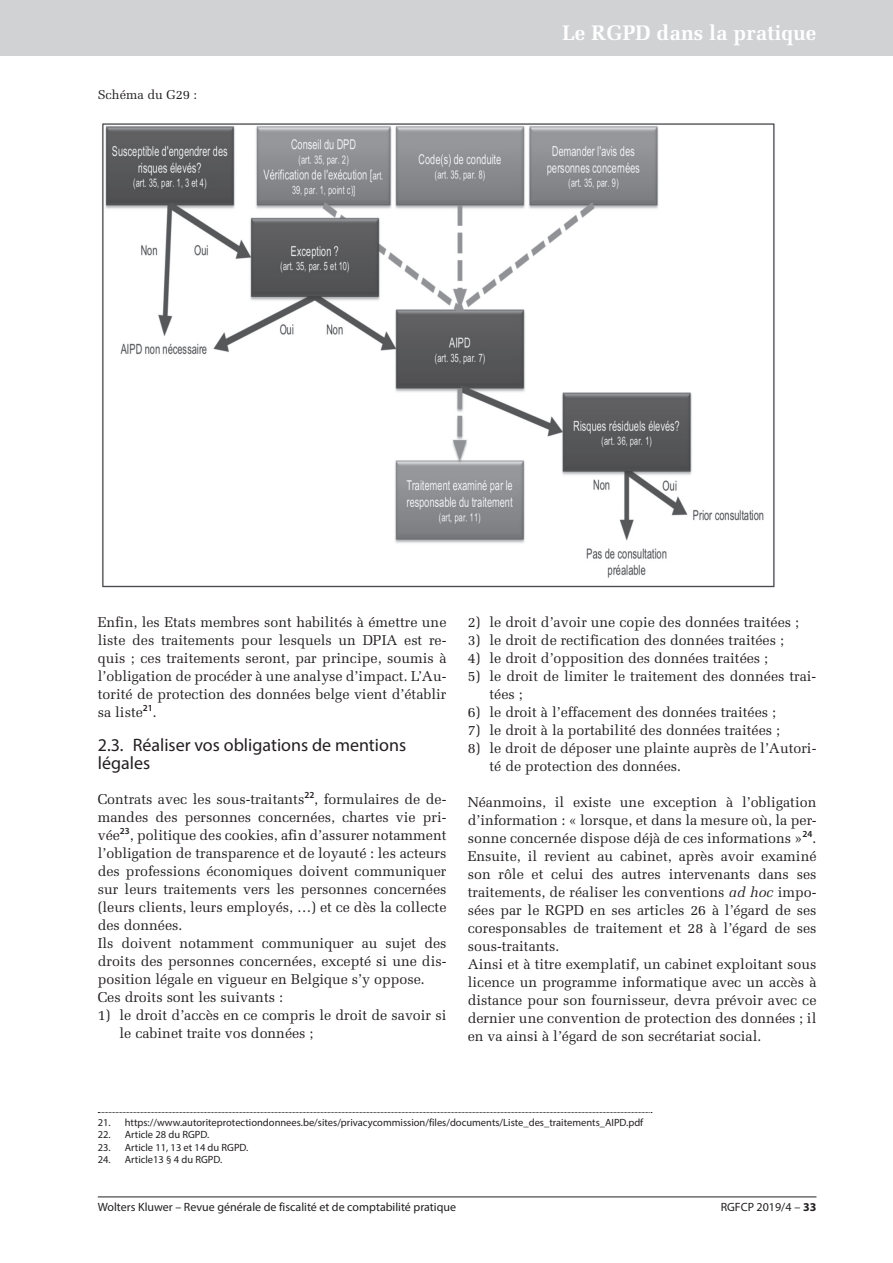
<style>
.page{position:relative;width:893px;height:1263px;background:#fff}
.page>*{position:absolute;margin:0;border:0;box-sizing:border-box;transform-origin:0 0}
.t1{font:700 21px "Melior LT Std";color:#fff}
.t2{font:18px/18px "Myriad Pro";color:#231f20}
.t3{font:14.25px/18px "Melior LT Std";color:#231f20}
.t4{font:12.75px "Melior LT Std";color:#231f20}
.t5{font:12px "Myriad Pro";color:#231f20}
.t6{font:10.5px "Myriad Pro";color:#231f20}
.s1{font-style:italic}
.s2{font-weight:700}
</style>
<div class="page">
<div style="left:0;top:0;width:893px;height:55px;background:#d1d2d4"></div>
<img style="left:102px;top:123px;width:673px;height:465px">
<hr style="left:98px;top:1196px;width:718px;height:1px;background:#231f20">
<svg style="left:98px;top:1112px;width:554px;height:1px"></svg>
<p class="t4" style="left:98px;top:87px;width:101px">Schéma du G29 :</p>
<h1 class="t1" style="left:562px;top:20px;width:256px">Le RGPD dans la pratique</h1>
<p class="t3" style="left:98px;top:613px;width:350px;text-align:justify">Enfin, les Etats membres sont habilités à émettre une liste des traitements pour lesquels un DPIA est re&shy;quis ; ces traitements seront, par principe, soumis à l’obligation de procéder à une analyse d’impact. L’Au&shy;torité de protection des données belge vient d’établir sa liste<sup>21</sup>.</p>
<p class="t2" style="left:98px;top:736px;width:310px">2.3. Réaliser vos obligations de mentions légales</p>
<p class="t3" style="left:98px;top:790px;width:350px">Contrats avec les sous-traitants<sup>22</sup>, formulaires de de&shy;mandes des personnes concernées, chartes vie pri&shy;vée<sup>23</sup>, politique des cookies, afin d’assurer notamment l’obligation de transparence et de loyauté : les acteurs des professions économiques doivent communiquer sur leurs traitements vers les personnes concernées (leurs clients, leurs employés, …) et ce dès la collecte des données.<br>Ils doivent notamment communiquer au sujet des droits des personnes concernées, excepté si une dis&shy;position légale en vigueur en Belgique s’y oppose.<br>Ces droits sont les suivants :</p>
<p class="t3" style="left:120px;top:1006px;width:328px;text-indent:-22px">1) le droit d’accès en ce compris le droit de savoir si le cabinet traite vos données ;</p>
<p class="t3" style="left:468px;top:613px;width:333px">2) le droit d’avoir une copie des données traitées ;</p>
<p class="t3" style="left:468px;top:631px;width:318px">3) le droit de rectification des données traitées ;</p>
<p class="t3" style="left:468px;top:649px;width:302px">4) le droit d’opposition des données traitées ;</p>
<p class="t3" style="left:489px;top:667px;width:328px;text-indent:-22px">5) le droit de limiter le traitement des données trai&shy;tées ;</p>
<p class="t3" style="left:468px;top:703px;width:310px">6) le droit à l’effacement des données traitées ;</p>
<p class="t3" style="left:468px;top:721px;width:314px">7) le droit à la portabilité des données traitées ;</p>
<p class="t3" style="left:489px;top:739px;width:328px;text-indent:-22px">8) le droit de déposer une plainte auprès de l’Autori&shy;té de protection des données.</p>
<p class="t3" style="left:468px;top:793px;width:350px">Néanmoins, il existe une exception à l’obligation d’information : « lorsque, et dans la mesure où, la per&shy;sonne concernée dispose déjà de ces informations »<sup>24</sup>.<br>Ensuite, il revient au cabinet, après avoir examiné son rôle et celui des autres intervenants dans ses traitements, de réaliser les conventions <span class="s1">ad hoc</span> impo&shy;sées par le RGPD en ses articles 26 à l’égard de ses coresponsables de traitement et 28 à l’égard de ses sous-traitants.<br>Ainsi et à titre exemplatif, un cabinet exploitant sous licence un programme informatique avec un accès à distance pour son fournisseur, devra prévoir avec ce dernier une convention de protection des données ; il en va ainsi à l’égard de son secrétariat social.</p>
<p class="t6" style="left:98px;top:1116px;width:547px">21. https://www.autoriteprotectiondonnees.be/sites/privacycommission/files/documents/Liste_des_traitements_AIPD.pdf</p>
<p class="t6" style="left:98px;top:1128px;width:113px">22. Article 28 du RGPD.</p>
<p class="t6" style="left:98px;top:1140px;width:152px">23. Article 11, 13 et 14 du RGPD.</p>
<p class="t6" style="left:98px;top:1152px;width:126px">24. Article13 § 4 du RGPD.</p>
<p class="t5" style="left:98px;top:1199px;width:360px">Wolters Kluwer – Revue générale de fiscalité et de comptabilité pratique</p>
<p class="t5" style="left:721px;top:1199px;width:97px">RGFCP 2019/4 – <span class="s2">33</span></p>
</div>
